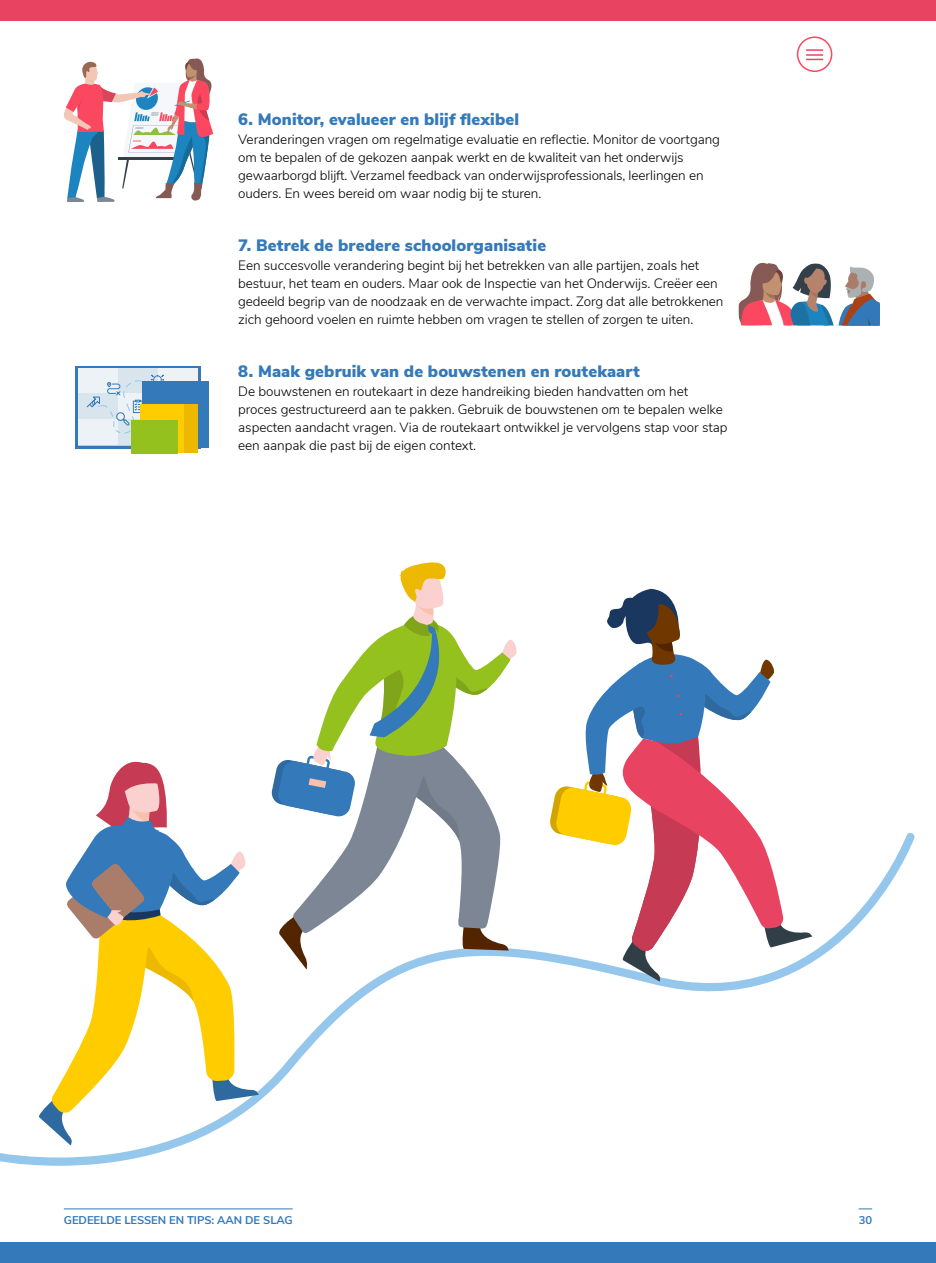
<style>
.page{position:relative;width:936px;height:1263px;background:#fff}
.page>*{position:absolute;margin:0;border:0;box-sizing:border-box;transform-origin:0 0}
.TUSSENkop_blauw_black{font:900 16.5px "Nunito Sans";letter-spacing:.005em;color:#3479b9}
.BODY{font:300 13.5px/18px "Nunito Sans";letter-spacing:-.005em;color:#000}
.t1{font:700 11.25px "Nunito Sans";letter-spacing:-.005em;color:#3479b9}
</style>
<div class="page">
<hr style="left:64px;top:1208px;width:229px;height:1px;background:#3479b9">
<svg style="left:858px;top:1208px;width:14px;height:1px"></svg>
<div style="left:0;top:1242px;width:935px;height:21px;background:#3479b9"></div>
<div style="left:0;top:0;width:935px;height:21px;background:#e94362"></div>
<div style="left:796px;top:36px;width:36px;height:36px;border:2px solid #fc4861;border-radius:50%"></div>
<svg style="left:806px;top:49px;width:17px;height:11px"></svg>
<div style="left:75px;top:366px;width:125px;height:82px;background:#3479b9"></div>
<div style="left:78px;top:368px;width:40px;height:26px;background:#ecf2f6"></div>
<div style="left:118px;top:368px;width:40px;height:26px;background:#d9e5ec"></div>
<div style="left:158px;top:368px;width:40px;height:26px;background:#ecf2f6"></div>
<div style="left:78px;top:419px;width:40px;height:26px;background:#ecf2f6"></div>
<div style="left:118px;top:419px;width:40px;height:26px;background:#d9e5ec"></div>
<div style="left:78px;top:394px;width:40px;height:25px;background:#d9e5ec"></div>
<svg style="left:86px;top:375px;width:78px;height:65px"></svg>
<div style="left:148px;top:381px;width:60px;height:67px;background:#3479b9"></div>
<div style="left:143px;top:381px;width:47px;height:67px;background:#3479b9"></div>
<div style="left:154px;top:405px;width:44px;height:48px;background:#edb800"></div>
<div style="left:140px;top:405px;width:44px;height:48px;background:#fc0"></div>
<div style="left:134px;top:420px;width:44px;height:34px;background:#95c11f"></div>
<div style="left:132px;top:420px;width:26px;height:34px;background:#95c11f"></div>
<svg style="left:63px;top:58px;width:151px;height:144px"></svg>
<svg style="left:738px;top:262px;width:141px;height:64px"></svg>
<svg style="left:0;top:833px;width:914px;height:333px"></svg>
<svg style="left:549px;top:589px;width:263px;height:392px"></svg>
<svg style="left:271px;top:562px;width:246px;height:407px"></svg>
<svg style="left:38px;top:761px;width:221px;height:384px"></svg>
<h3 class="TUSSENkop_blauw_black" style="left:238px;top:107px;width:282px">6. Monitor, evalueer en blijf flexibel</h3>
<p class="BODY" style="left:238px;top:129px;width:483px">Veranderingen vragen om regelmatige evaluatie en reflectie. Monitor de voortgang om te bepalen of de gekozen aanpak werkt en de kwaliteit van het onderwijs gewaarborgd blijft. Verzamel feedback van onderwijsprofessionals, leerlingen en ouders. En wees bereid om waar nodig bij te sturen.</p>
<h3 class="TUSSENkop_blauw_black" style="left:238px;top:233px;width:309px">7. Betrek de bredere schoolorganisatie</h3>
<p class="BODY" style="left:238px;top:255px;width:486px">Een succesvolle verandering begint bij het betrekken van alle partijen, zoals het bestuur, het team en ouders. Maar ook de Inspectie van het Onderwijs. Creëer een gedeeld begrip van de noodzaak en de verwachte impact. Zorg dat alle betrokkenen zich gehoord voelen en ruimte hebben om vragen te stellen of zorgen te uiten.</p>
<h3 class="TUSSENkop_blauw_black" style="left:238px;top:359px;width:403px">8. Maak gebruik van de bouwstenen en routekaart</h3>
<p class="BODY" style="left:238px;top:381px;width:490px">De bouwstenen en routekaart in deze handreiking bieden handvatten om het proces gestructureerd aan te pakken. Gebruik de bouwstenen om te bepalen welke aspecten aandacht vragen. Via de routekaart ontwikkel je vervolgens stap voor stap een aanpak die past bij de eigen context.</p>
<p class="t1" style="left:64px;top:1212px;width:230px">GEDEELDE LESSEN EN TIPS: AAN DE SLAG</p>
<p class="t1" style="left:858px;top:1212px;width:15px">30</p>
</div>
